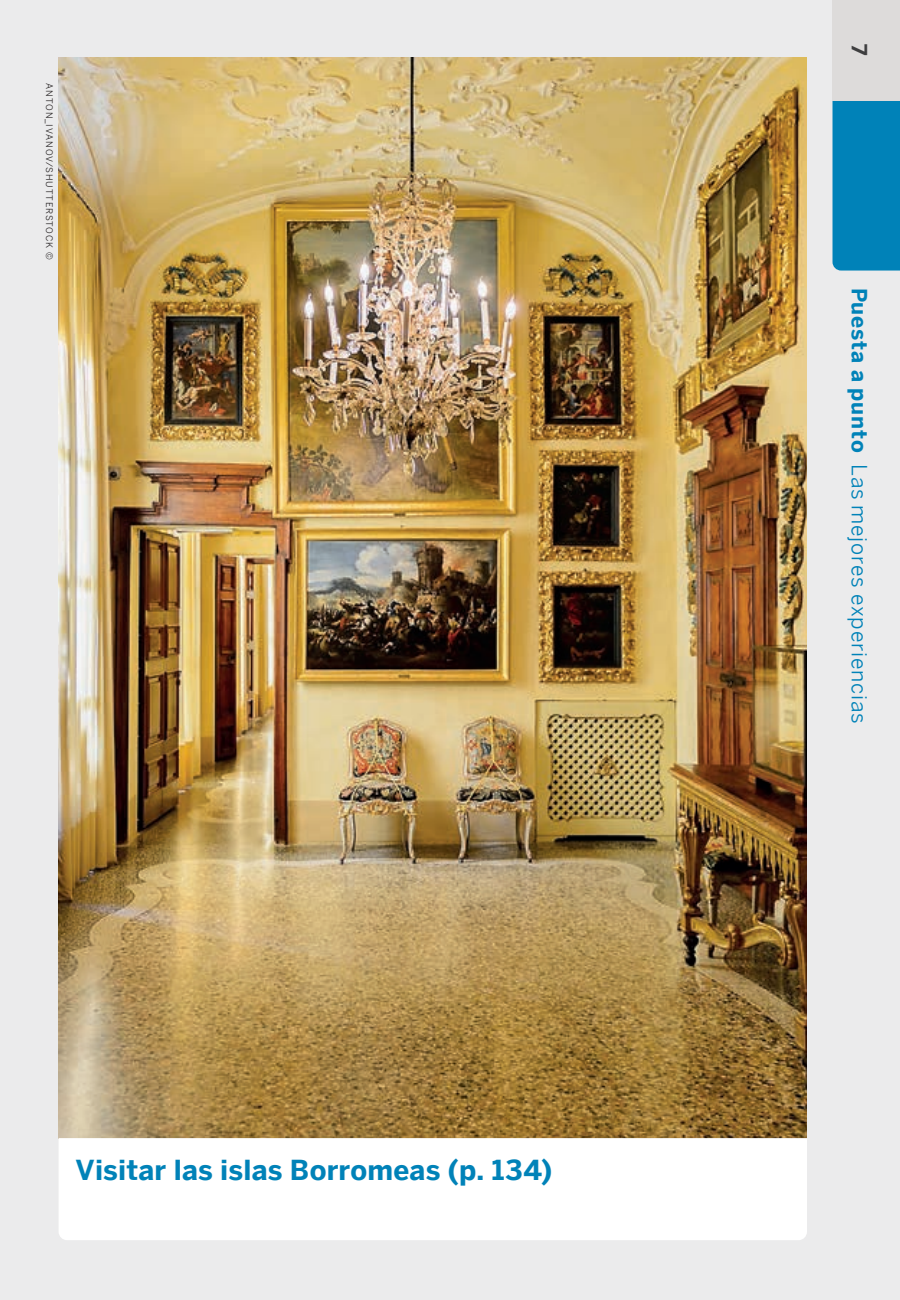
<style>
.page{position:relative;width:900px;height:1300px;background:#ebebec}
.page>*{position:absolute;margin:0;border:0;box-sizing:border-box;transform-origin:0 0}
.Heading_3{font:700 27.6px "LP Benton Sans";letter-spacing:.005em;color:#0082b8}
.Runninghead_A{font:21px "LP Benton Sans";letter-spacing:.04em;color:#0082b8}
.Page_Number{font:700 21px "LP Benton Sans";color:#3e3e3f}
.t1{font:9px "LP Benton Sans";letter-spacing:.1em;color:#231f20}
.s1{font-weight:700}
</style>
<div class="page">
<img style="left:59px;top:58px;width:748px;height:1080px">
<div style="left:59px;top:1138px;width:748px;height:102px;background:#fff"></div>
<div style="left:832px;top:100px;width:68px;height:170px;background:#0082b8"></div>
<div style="left:832px;top:0;width:68px;height:100px;background:#dddbda"></div>
<p class="t1" style="left:55px;top:83px;width:177px;rotate:90deg">ANTON_IVANOV/SHUTTERSTOCK ©</p>
<p class="Heading_3" style="left:76px;top:1150px;width:478px">Visitar las islas Borromeas (p. 134)</p>
<p class="Page_Number" style="left:874px;top:44px;width:13px;rotate:90deg">7</p>
<p class="Runninghead_A" style="left:873px;top:287px;width:438px;rotate:90deg"><span class="s1">Puesta a punto</span> Las mejores experiencias</p>
</div>
